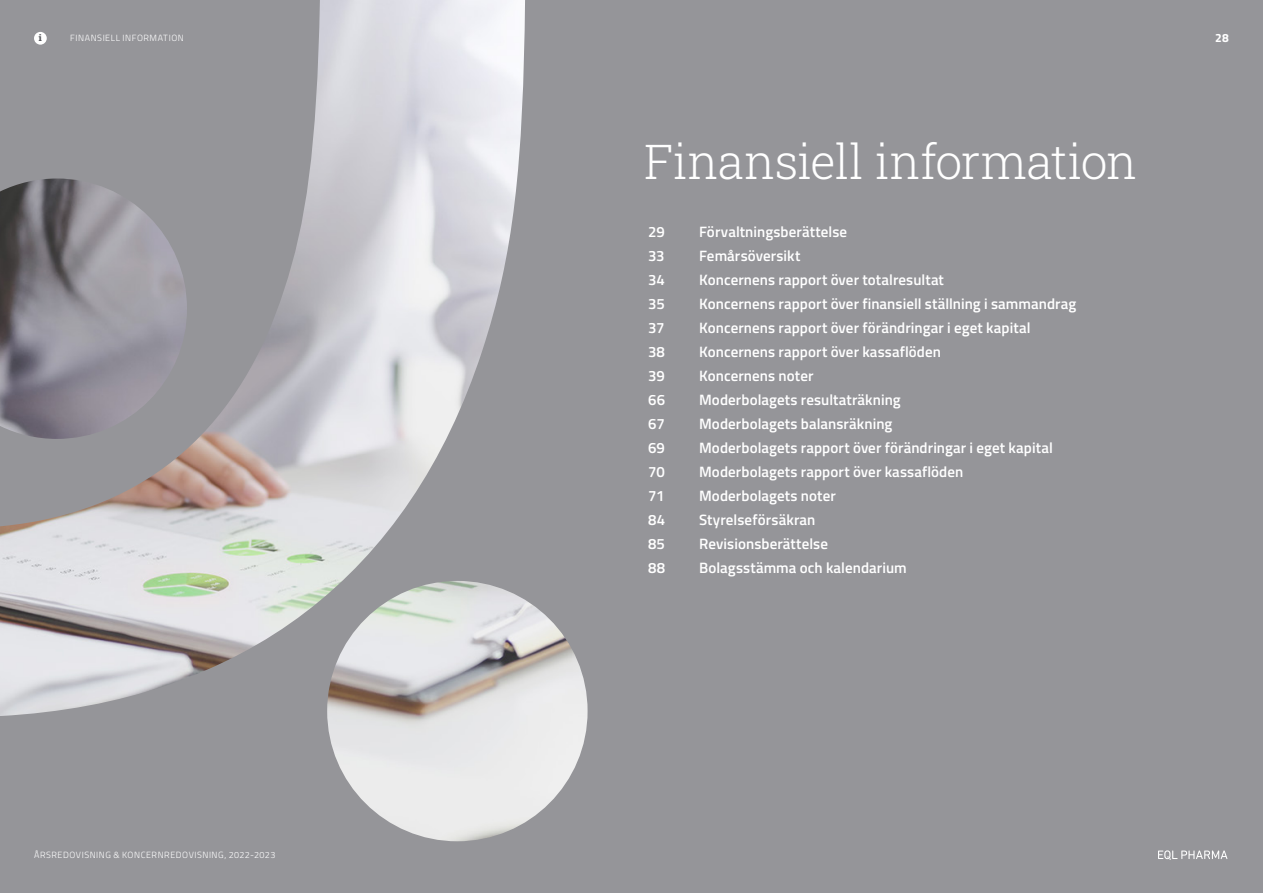
<style>
.page{position:relative;width:1263px;height:893px;background:#959599}
.page>*{position:absolute;margin:0;border:0;box-sizing:border-box;transform-origin:0 0}
.t1{font:300 48px "Roboto Slab";letter-spacing:-.01em;color:#fff}
.t2{font:600 15px "Titillium";letter-spacing:.005em;color:#fff}
.t3{font:700 12px "Titillium";color:#fff}
.t4{font:300 9px "Titillium";letter-spacing:.055em;color:#fff}
.t5{font:900 9px "Roboto Slab";color:#54555a}
</style>
<div class="page">
<img style="left:0;top:0;width:588px;height:841px">
<svg style="left:1158px;top:850px;width:69px;height:10px"></svg>
<div style="left:34px;top:32px;width:13px;height:13px;background:#fff;border-radius:50%"></div>
<p class="t5" style="left:39px;top:32px;width:4px">i</p>
<p class="t4" style="left:70px;top:32px;width:69px">FI NANSI ELL I NFORM</p>
<p class="t4" style="left:158px;top:32px;width:28px">ATIO N</p>
<p class="t4" style="left:34px;top:848px;width:243px">ÅRSREDOVISN ING &amp; KONCERN REDOVISN ING, 2022-2023</p>
<h1 class="t1" style="left:644px;top:128px;width:494px">Finansiell information</h1>
<p class="t2" style="left:648px;top:220px;width:18px">29</p>
<p class="t2" style="left:699px;top:220px;width:150px">Förvaltningsberättelse</p>
<p class="t2" style="left:648px;top:244px;width:18px">33</p>
<p class="t2" style="left:699px;top:244px;width:103px">Femårsöversikt</p>
<p class="t2" style="left:648px;top:268px;width:18px">34</p>
<p class="t2" style="left:699px;top:268px;width:246px">Koncernens rapport över totalresultat</p>
<p class="t2" style="left:648px;top:292px;width:18px">35</p>
<p class="t2" style="left:699px;top:292px;width:379px">Koncernens rapport över finansiell ställning i sammandrag</p>
<p class="t2" style="left:648px;top:316px;width:18px">37</p>
<p class="t2" style="left:699px;top:316px;width:333px">Koncernens rapport över förändringar i eget kapital</p>
<p class="t2" style="left:648px;top:340px;width:18px">38</p>
<p class="t2" style="left:699px;top:340px;width:243px">Koncernens rapport över kassaflöden</p>
<p class="t2" style="left:648px;top:364px;width:18px">39</p>
<p class="t2" style="left:699px;top:364px;width:116px">Koncernens noter</p>
<p class="t2" style="left:648px;top:388px;width:19px">66</p>
<p class="t2" style="left:699px;top:388px;width:203px">Moderbolagets resultaträkning</p>
<p class="t2" style="left:648px;top:412px;width:18px">67</p>
<p class="t2" style="left:699px;top:412px;width:195px">Moderbolagets balansräkning</p>
<p class="t2" style="left:648px;top:436px;width:18px">69</p>
<p class="t2" style="left:699px;top:436px;width:355px">Moderbolagets rapport över förändringar i eget kapital</p>
<p class="t2" style="left:648px;top:460px;width:18px">70</p>
<p class="t2" style="left:699px;top:460px;width:266px">Moderbolagets rapport över kassaflöden</p>
<p class="t2" style="left:648px;top:484px;width:18px">71</p>
<p class="t2" style="left:699px;top:484px;width:138px">Moderbolagets noter</p>
<p class="t2" style="left:648px;top:508px;width:19px">84</p>
<p class="t2" style="left:699px;top:508px;width:118px">Styrelseförsäkran</p>
<p class="t2" style="left:648px;top:532px;width:18px">85</p>
<p class="t2" style="left:699px;top:532px;width:130px">Revisionsberättelse</p>
<p class="t2" style="left:648px;top:556px;width:19px">88</p>
<p class="t2" style="left:699px;top:556px;width:209px">Bolagsstämma och kalendarium</p>
<p class="t3" style="left:1215px;top:29px;width:15px">28</p>
</div>
